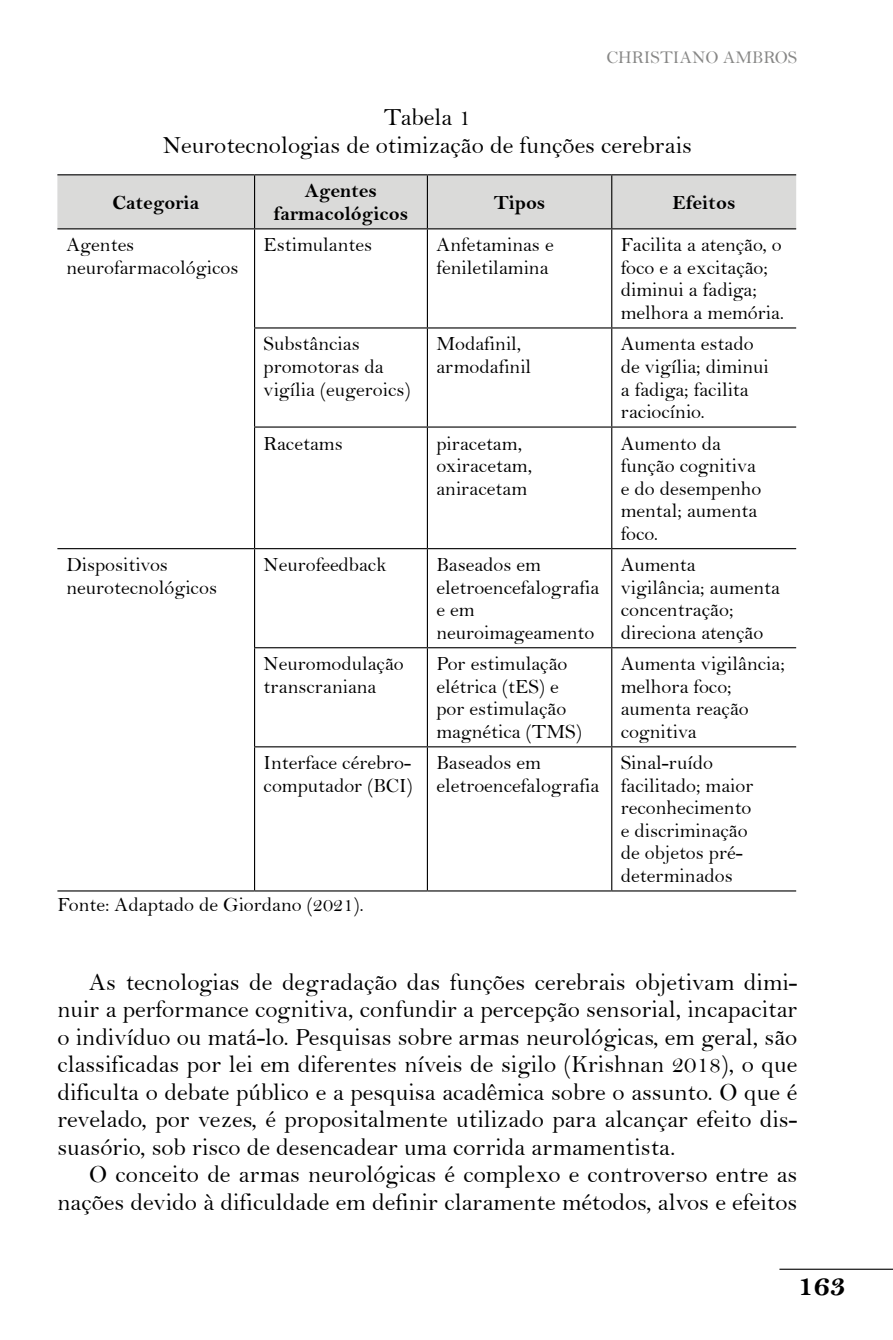
<style>
.page{position:relative;width:893px;height:1340px;background:#fff}
.page>*{position:absolute;margin:0;border:0;box-sizing:border-box;transform-origin:0 0}
.t1{font:31.5px "Bell MT Bold";color:#000}
.t2{font:24.75px/27.4px "Bell";color:#000;text-align:center}
.t3{font:20.25px/22.5px "Bell";color:#000}
.t4{font:20.25px/22.5px "Bell MT Bold";color:#000;text-align:center}
.t5{font:18px "Bell";color:#878786}
</style>
<div class="page">
<hr style="left:779px;top:1268px;width:114px;height:1px;background:#000">
<div style="left:57px;top:175px;width:739px;height:53px;background:#dadad9"></div>
<hr style="left:57px;top:174px;width:198px;height:1px;background:#000">
<hr style="left:255px;top:174px;width:172px;height:1px;background:#000">
<hr style="left:254px;top:175px;width:1px;height:53px;background:#000">
<hr style="left:427px;top:174px;width:185px;height:1px;background:#000">
<hr style="left:427px;top:175px;width:1px;height:53px;background:#000">
<hr style="left:612px;top:174px;width:184px;height:1px;background:#000">
<hr style="left:611px;top:175px;width:1px;height:53px;background:#000">
<hr style="left:57px;top:228px;width:198px;height:1px;background:#000">
<hr style="left:255px;top:228px;width:172px;height:1px;background:#000">
<hr style="left:254px;top:229px;width:1px;height:98px;background:#000">
<hr style="left:427px;top:228px;width:185px;height:1px;background:#000">
<hr style="left:427px;top:229px;width:1px;height:98px;background:#000">
<hr style="left:612px;top:228px;width:184px;height:1px;background:#000">
<hr style="left:611px;top:229px;width:1px;height:98px;background:#000">
<hr style="left:254px;top:327px;width:173px;height:1px;background:#000">
<hr style="left:254px;top:328px;width:1px;height:98px;background:#000">
<hr style="left:427px;top:327px;width:185px;height:1px;background:#000">
<hr style="left:427px;top:328px;width:1px;height:98px;background:#000">
<hr style="left:612px;top:327px;width:184px;height:1px;background:#000">
<hr style="left:611px;top:328px;width:1px;height:98px;background:#000">
<hr style="left:254px;top:426px;width:173px;height:1px;background:#000">
<hr style="left:254px;top:427px;width:1px;height:121px;background:#000">
<hr style="left:427px;top:426px;width:185px;height:1px;background:#000">
<hr style="left:427px;top:427px;width:1px;height:121px;background:#000">
<hr style="left:612px;top:426px;width:184px;height:1px;background:#000">
<hr style="left:611px;top:427px;width:1px;height:121px;background:#000">
<hr style="left:57px;top:548px;width:198px;height:1px;background:#000">
<hr style="left:57px;top:890px;width:198px;height:1px;background:#000">
<hr style="left:255px;top:548px;width:172px;height:1px;background:#000">
<hr style="left:254px;top:549px;width:1px;height:98px;background:#000">
<hr style="left:427px;top:548px;width:185px;height:1px;background:#000">
<hr style="left:427px;top:549px;width:1px;height:98px;background:#000">
<hr style="left:612px;top:548px;width:184px;height:1px;background:#000">
<hr style="left:611px;top:549px;width:1px;height:98px;background:#000">
<hr style="left:254px;top:647px;width:173px;height:1px;background:#000">
<hr style="left:254px;top:648px;width:1px;height:98px;background:#000">
<hr style="left:427px;top:647px;width:185px;height:1px;background:#000">
<hr style="left:427px;top:648px;width:1px;height:98px;background:#000">
<hr style="left:612px;top:647px;width:184px;height:1px;background:#000">
<hr style="left:611px;top:648px;width:1px;height:98px;background:#000">
<hr style="left:254px;top:746px;width:173px;height:1px;background:#000">
<hr style="left:254px;top:747px;width:1px;height:143px;background:#000">
<hr style="left:427px;top:746px;width:185px;height:1px;background:#000">
<hr style="left:427px;top:747px;width:1px;height:143px;background:#000">
<hr style="left:612px;top:746px;width:184px;height:1px;background:#000">
<hr style="left:611px;top:747px;width:1px;height:143px;background:#000">
<hr style="left:255px;top:890px;width:172px;height:1px;background:#000">
<hr style="left:427px;top:890px;width:185px;height:1px;background:#000">
<hr style="left:612px;top:890px;width:184px;height:1px;background:#000">
<p class="t5" style="left:606px;top:46px;width:192px">CHRISTIANO AMBROS</p>
<p class="t2" style="left:163px;top:103px;width:531px">Tabela 1<br>Neurotecnologias de otimização de funções cerebrais</p>
<p class="t4" style="left:113px;top:191px;width:88px">Categoria</p>
<p class="t4" style="left:274px;top:179px;width:136px">Agentes farmacológicos</p>
<p class="t4" style="left:494px;top:191px;width:53px">Tipos</p>
<p class="t4" style="left:672px;top:191px;width:65px">Efeitos</p>
<p class="t3" style="left:66px;top:233px;width:173px">Agentes neurofarmacológicos</p>
<p class="t3" style="left:264px;top:233px;width:110px">Estimulantes</p>
<p class="t3" style="left:436px;top:233px;width:119px">Anfetaminas e feniletilamina</p>
<p class="t3" style="left:621px;top:233px;width:165px">Facilita a atenção, o foco e a excitação; diminui a fadiga; melhora a memória.</p>
<p class="t3" style="left:264px;top:333px;width:149px">Substâncias promotoras da vigília (eugeroics)</p>
<p class="t3" style="left:436px;top:333px;width:96px">Modafinil, armodafinil</p>
<p class="t3" style="left:621px;top:333px;width:150px">Aumenta estado de vigília; diminui a fadiga; facilita raciocínio.</p>
<p class="t3" style="left:264px;top:432px;width:81px">Racetams</p>
<p class="t3" style="left:436px;top:432px;width:97px">piracetam, oxiracetam, aniracetam</p>
<p class="t3" style="left:621px;top:432px;width:142px">Aumento da função cognitiva e do desempenho mental; aumenta foco.</p>
<p class="t3" style="left:66px;top:553px;width:152px">Dispositivos neurotecnológicos</p>
<p class="t3" style="left:264px;top:553px;width:124px">Neurofeedback</p>
<p class="t3" style="left:436px;top:553px;width:164px">Baseados em eletroencefalografia e em neuroimageamento</p>
<p class="t3" style="left:621px;top:553px;width:161px">Aumenta vigilância; aumenta concentração; direciona atenção</p>
<p class="t3" style="left:264px;top:652px;width:142px">Neuromodulação transcraniana</p>
<p class="t3" style="left:436px;top:652px;width:147px">Por estimulação elétrica (tES) e por estimulação magnética (TMS)</p>
<p class="t3" style="left:621px;top:652px;width:166px">Aumenta vigilância; melhora foco; aumenta reação cognitiva</p>
<p class="t3" style="left:264px;top:751px;width:151px">Interface cérebro&shy;computador (BCI)</p>
<p class="t3" style="left:436px;top:751px;width:164px">Baseados em eletroencefalografia</p>
<p class="t3" style="left:621px;top:751px;width:134px">Sinal-ruído facilitado; maior reconhecimento e discriminação de objetos pré&shy;determinados</p>
<p class="t3" style="left:57px;top:893px;width:308px">Fonte: Adaptado de Giordano (2021).</p>
<p class="t2" style="left:57px;top:968px;width:741px;text-align:justify;text-indent:32px">As tecnologias de degradação das funções cerebrais objetivam dimi&shy;nuir a performance cognitiva, confundir a percepção sensorial, incapacitar o indivíduo ou matá-lo. Pesquisas sobre armas neurológicas, em geral, são classificadas por lei em diferentes níveis de sigilo (Krishnan 2018), o que dificulta o debate público e a pesquisa acadêmica sobre o assunto. O que é revelado, por vezes, é propositalmente utilizado para alcançar efeito dis&shy;suasório, sob risco de desencadear uma corrida armamentista.</p>
<p class="t2" style="left:57px;top:1160px;width:741px;text-align:right">O conceito de armas neurológicas é complexo e controverso entre as nações devido à dificuldade em definir claramente métodos, alvos e efeitos</p>
<h1 class="t1" style="left:797px;top:1266px;width:50px">163</h1>
</div>
